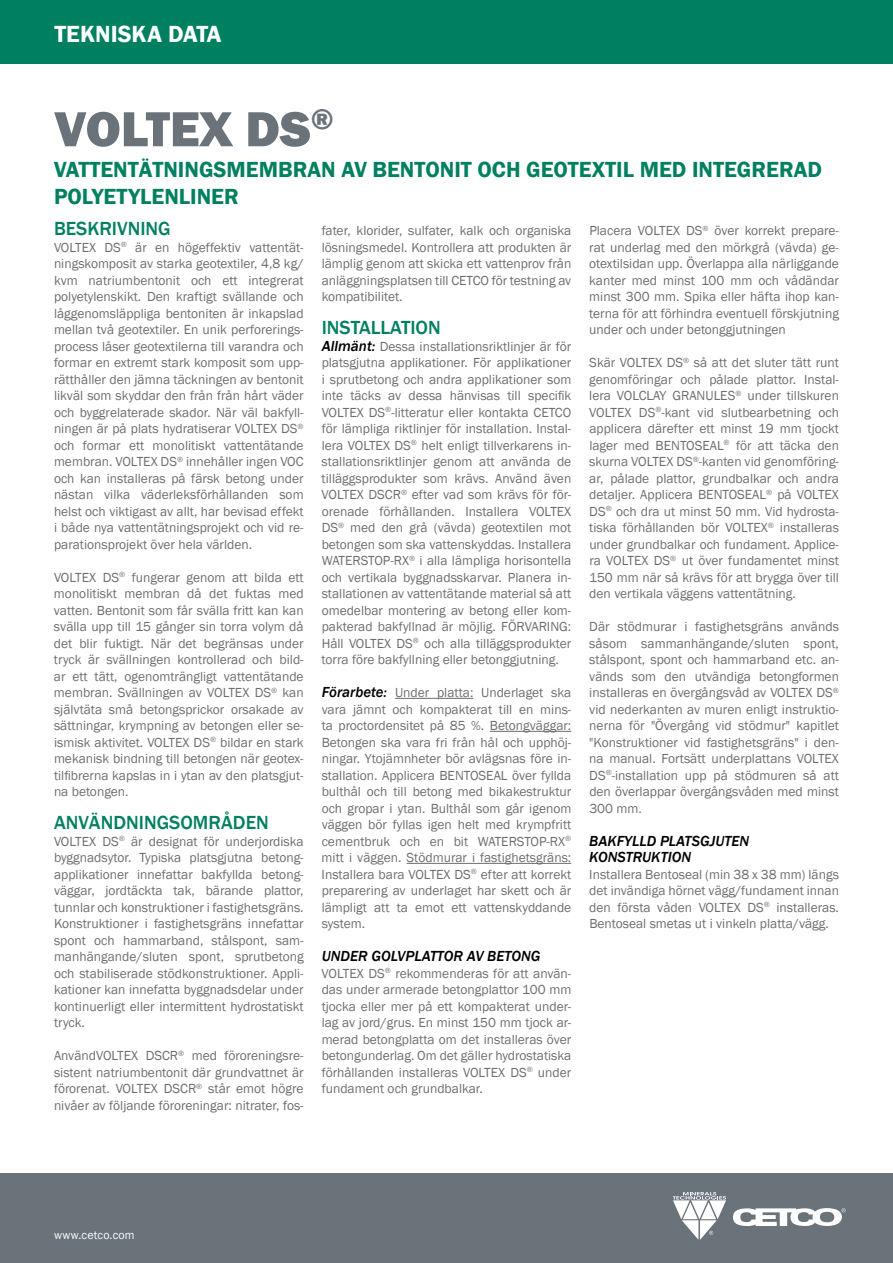
<style>
.page{position:relative;width:893px;height:1263px;background:#fff}
.page>*{position:absolute;margin:0;border:0;box-sizing:border-box;transform-origin:0 0}
.t1{font:800 51px "Franklin Gothic";color:#6a727a}
.t2{font:600 24px "Franklin Gothic";letter-spacing:-.005em;color:#fff}
.t3{font:600 22.5px/27px "Franklin Gothic";color:#008061}
.t4{font:500 19.5px "Franklin Gothic";color:#008061}
.t5{font:italic 500 15px/16.5px "Franklin Gothic";color:#000}
.t6{font:13.5px/16.5px "Franklin Gothic";color:#6d6e71;text-align:justify}
.t7{font:12px "Franklin Gothic";letter-spacing:.02em;color:#fff}
.s1{font-weight:500;font-style:italic;font-size:15px;color:#000}
</style>
<div class="page">
<div style="left:0;top:0;width:893px;height:64px;background:#008061"></div>
<div style="left:0;top:1174px;width:893px;height:89px;background:#6a727a"></div>
<svg style="left:733px;top:1208px;width:113px;height:18px"></svg>
<svg style="left:673px;top:1192px;width:53px;height:48px"></svg>
<hr style="left:395px;top:698px;width:78px;height:1px;background:#6d6e71">
<hr style="left:490px;top:731px;width:81px;height:1px;background:#6d6e71">
<hr style="left:407px;top:863px;width:164px;height:1px;background:#6d6e71">
<h2 class="t2" style="left:55px;top:20px;width:169px">TEKNISKA DATA</h2>
<h1 class="t1" style="left:54px;top:96px;width:281px">VOLTEX DS<sup>®</sup></h1>
<h3 class="t3" style="left:54px;top:157px;width:769px">VATTENTÄTNINGSMEMBRAN AV BENTONIT OCH GEOTEXTIL MED INTEGRERAD<br>POLYETYLENLINER</h3>
<h3 class="t4" style="left:54px;top:217px;width:118px">BESKRIVNING</h3>
<p class="t6" style="left:54px;top:239px;width:251px">VOLTEX DS<sup>®</sup> är en högeffektiv vattentät&shy;ningskomposit av starka geotextiler, 4,8 kg/ kvm natriumbentonit och ett integrerat polyetylenskikt. Den kraftigt svällande och låggenomsläppliga bentoniten är inkapslad mellan två geotextiler. En unik perforerings&shy;process låser geotextilerna till varandra och formar en extremt stark komposit som upp&shy;rätthåller den jämna täckningen av bentonit likväl som skyddar den från från hårt väder och byggrelaterade skador. När väl bakfyll&shy;ningen är på plats hydratiserar VOLTEX DS<sup>® </sup>och formar ett monolitiskt vattentätande membran. VOLTEX DS<sup>®</sup> innehåller ingen VOC och kan installeras på färsk betong under nästan vilka väderleksförhållanden som helst och viktigast av allt, har bevisad effekt i både nya vattentätningsprojekt och vid re&shy;parationsprojekt över hela världen.</p>
<p class="t6" style="left:54px;top:569px;width:251px">VOLTEX DS<sup>®</sup> fungerar genom att bilda ett monolitiskt membran då det fuktas med vatten. Bentonit som får svälla fritt kan kan svälla upp till 15 gånger sin torra volym då det blir fuktigt. När det begränsas under tryck är svällningen kontrollerad och bild&shy;ar ett tätt, ogenomträngligt vattentätande membran. Svällningen av VOLTEX DS<sup>®</sup> kan självtäta små betongsprickor orsakade av sättningar, krympning av betongen eller se&shy;ismisk aktivitet. VOLTEX DS<sup>®</sup> bildar en stark mekanisk bindning till betongen när geotex&shy;tilfibrerna kapslas in i ytan av den platsgjut&shy;na betongen.</p>
<h3 class="t4" style="left:54px;top:811px;width:216px">ANVÄNDNINGSOMRÅDEN</h3>
<p class="t6" style="left:54px;top:833px;width:251px">VOLTEX DS<sup>®</sup> är designat för underjordiska byggnadsytor. Typiska platsgjutna betong&shy;applikationer innefattar bakfyllda betong&shy;väggar, jordtäckta tak, bärande plattor, tunnlar och konstruktioner i fastighetsgräns.<br>Konstruktioner i fastighetsgräns innefattar spont och hammarband, stålspont, sam&shy;manhängande/sluten spont, sprutbetong och stabiliserade stödkonstruktioner. Appli&shy;kationer kan innefatta byggnadsdelar under kontinuerligt eller intermittent hydrostatiskt tryck.</p>
<p class="t6" style="left:54px;top:1048px;width:251px">AnvändVOLTEX DSCR<sup>®</sup> med föroreningsre&shy;sistent natriumbentonit där grundvattnet är förorenat. VOLTEX DSCR<sup>®</sup> står emot högre nivåer av följande föroreningar: nitrater, fos-</p>
<p class="t6" style="left:322px;top:223px;width:251px">fater, klorider, sulfater, kalk och organiska lösningsmedel. Kontrollera att produkten är lämplig genom att skicka ett vattenprov från anläggningsplatsen till CETCO för testning av kompatibilitet.</p>
<h3 class="t4" style="left:322px;top:316px;width:121px">INSTALLATION</h3>
<p class="t6" style="left:322px;top:338px;width:251px"><span class="s1">Allmänt:</span> Dessa installationsriktlinjer är för platsgjutna applikationer. För applikationer i sprutbetong och andra applikationer som inte täcks av dessa hänvisas till specifik VOLTEX DS<sup>®</sup>-litteratur eller kontakta CETCO för lämpliga riktlinjer för installation. Instal&shy;lera VOLTEX DS<sup>®</sup> helt enligt tillverkarens in&shy;stallationsriktlinjer genom att använda de tilläggsprodukter som krävs. Använd även VOLTEX DSCR<sup>®</sup> efter vad som krävs för för&shy;orenade förhållanden. Installera VOLTEX DS<sup>®</sup> med den grå (vävda) geotextilen mot betongen som ska vattenskyddas. Installera WATERSTOP-RX<sup>®</sup> i alla lämpliga horisontella och vertikala byggnadsskarvar. Planera in&shy;stallationen av vattentätande material så att omedelbar montering av betong eller kom&shy;pakterad bakfyllnad är möjlig. FÖRVARING:<br>Håll VOLTEX DS<sup>®</sup> och alla tilläggsprodukter torra före bakfyllning eller betonggjutning.</p>
<p class="t6" style="left:322px;top:685px;width:251px"><span class="s1">Förarbete:</span> Under platta: Underlaget ska vara jämnt och kompakterat till en mins&shy;ta proctordensitet på 85 %. Betongväggar:<br>Betongen ska vara fri från hål och upphöj&shy;ningar. Ytojämnheter bör avlägsnas före in&shy;stallation. Applicera BENTOSEAL över fyllda bulthål och till betong med bikakestruktur och gropar i ytan. Bulthål som går igenom väggen bör fyllas igen helt med krympfritt cementbruk och en bit WATERSTOP-RX<sup>® </sup>mitt i väggen. Stödmurar i fastighetsgräns:<br>Installera bara VOLTEX DS<sup>®</sup> efter att korrekt preparering av underlaget har skett och är lämpligt att ta emot ett vattenskyddande system.</p>
<p class="t5" style="left:322px;top:948px;width:220px">UNDER GOLVPLATTOR AV BETONG</p>
<p class="t6" style="left:322px;top:965px;width:251px">VOLTEX DS<sup>®</sup> rekommenderas för att använ&shy;das under armerade betongplattor 100 mm tjocka eller mer på ett kompakterat under&shy;lag av jord/grus. En minst 150 mm tjock ar&shy;merad betongplatta om det installeras över betongunderlag. Om det gäller hydrostatiska förhållanden installeras VOLTEX DS<sup>®</sup> under fundament och grundbalkar.</p>
<p class="t6" style="left:589px;top:223px;width:251px">Placera VOLTEX DS<sup>®</sup> över korrekt prepare&shy;rat underlag med den mörkgrå (vävda) ge&shy;otextilsidan upp. Överlappa alla närliggande kanter med minst 100 mm och vådändar minst 300 mm. Spika eller häfta ihop kan&shy;terna för att förhindra eventuell förskjutning under och under betonggjutningen</p>
<p class="t6" style="left:589px;top:355px;width:251px">Skär VOLTEX DS<sup>®</sup> så att det sluter tätt runt genomföringar och pålade plattor. Instal&shy;lera VOLCLAY GRANULES<sup>®</sup> under tillskuren VOLTEX DS<sup>®</sup>-kant vid slutbearbetning och applicera därefter ett minst 19 mm tjockt lager med BENTOSEAL<sup>®</sup> för att täcka den skurna VOLTEX DS<sup>®</sup>-kanten vid genomföring&shy;ar, pålade plattor, grundbalkar och andra detaljer. Applicera BENTOSEAL<sup>®</sup> på VOLTEX DS<sup>®</sup> och dra ut minst 50 mm. Vid hydrosta&shy;tiska förhållanden bör VOLTEX<sup>®</sup> installeras under grundbalkar och fundament. Applice&shy;ra VOLTEX DS<sup>®</sup> ut över fundamentet minst 150 mm när så krävs för att brygga över till den vertikala väggens vattentätning.</p>
<p class="t6" style="left:589px;top:619px;width:251px">Där stödmurar i fastighetsgräns används såsom sammanhängande/sluten spont, stålspont, spont och hammarband etc. an&shy;vänds som den utvändiga betongformen installeras en övergångsvåd av VOLTEX DS<sup>® </sup>vid nederkanten av muren enligt instruktio&shy;nerna för "Övergång vid stödmur" kapitlet "Konstruktioner vid fastighetsgräns" i den&shy;na manual. Fortsätt underplattans VOLTEX DS<sup>®</sup>-installation upp på stödmuren så att den överlappar övergångsvåden med minst 300 mm.</p>
<p class="t5" style="left:589px;top:833px;width:161px">BAKFYLLD PLATSGJUTEN<br>KONSTRUKTION</p>
<p class="t6" style="left:589px;top:866px;width:251px">Installera Bentoseal (min 38 x 38 mm) längs det invändiga hörnet vägg/fundament innan den första våden VOLTEX DS<sup>®</sup> installeras.<br>Bentoseal smetas ut i vinkeln platta/vägg.</p>
<p class="t7" style="left:54px;top:1227px;width:82px">www.cetco.com</p>
</div>
